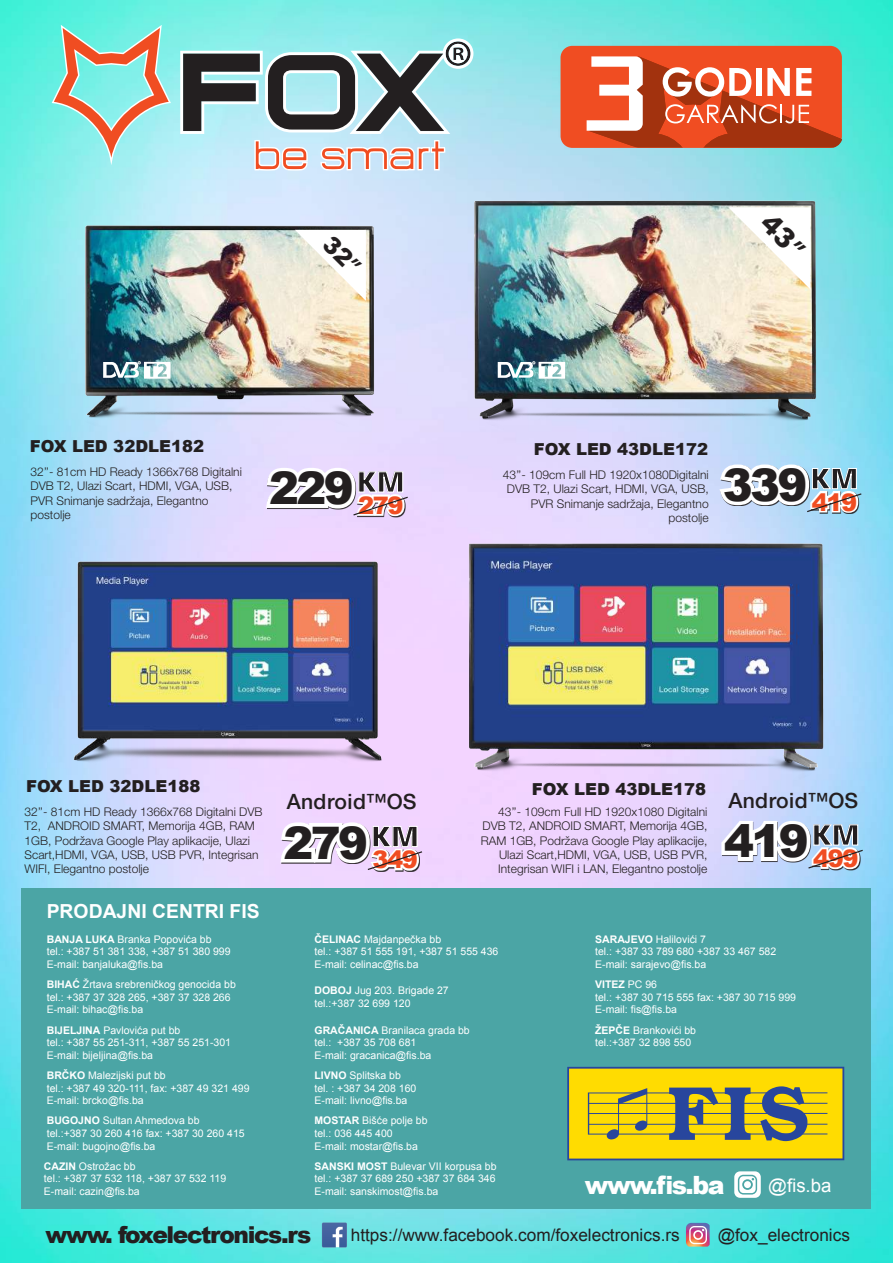
<style>
.page{position:relative;width:893px;height:1263px;background:#fff}
.page>*{position:absolute;margin:0;border:0;box-sizing:border-box;transform-origin:0 0}
.t1{font:900 44.85px "Arial";letter-spacing:-.06em;color:#231f20}
.t2{font:700 27.75px "Square 721 BT";color:#231f20}
.t3{font:900 25.2px "Arial";color:#fff}
.t4{font:900 23.25px "Arial";letter-spacing:-.06em;color:#231f20}
.t5{font:500 21.15px "Helvetica Neue LT Pro";letter-spacing:.02em;color:#231f20}
.t6{font:700 19.35px "Arial";color:#fff}
.t7{font:18.6px "Arial";color:#fff}
.t8{font:17.25px "Arial";color:#231f20}
.t9{font:900 16.5px "Arial";color:#231f20}
.t10{font:300 12px/14.4px "Helvetica Neue LT Pro";color:#231f20;text-align:right}
.t11{font:10.5px/12.6px "Arial";color:#fff}
.s1{font-weight:700}
</style>
<div class="page">
<img style="left:0;top:0;width:893px;height:1263px">
<div style="left:21px;top:888px;width:850px;height:321px;background:#4ba5a5"></div>
<svg style="left:715px;top:458px;width:148px;height:58px"></svg>
<svg style="left:261px;top:462px;width:148px;height:57px"></svg>
<svg style="left:276px;top:816px;width:148px;height:58px"></svg>
<svg style="left:718px;top:814px;width:146px;height:58px"></svg>
<svg style="left:567px;top:1067px;width:277px;height:93px;background:#ccb825"></svg>
<svg style="left:322px;top:1223px;width:25px;height:24px"></svg>
<svg style="left:686px;top:1223px;width:24px;height:23px"></svg>
<svg style="left:734px;top:1171px;width:27px;height:27px"></svg>
<div style="left:561px;top:46px;width:281px;height:102px;background:#f04d22;border-radius:12px"></div>
<svg style="left:587px;top:56px;width:256px;height:92px"></svg>
<img style="left:69px;top:215px;width:322px;height:212px">
<img style="left:60px;top:550px;width:339px;height:222px">
<img style="left:451px;top:524px;width:393px;height:259px">
<img style="left:458px;top:182px;width:378px;height:250px">
<svg style="left:52px;top:25px;width:119px;height:140px;background:#a2cdbf"></svg>
<svg style="left:254px;top:140px;width:191px;height:31px;background:#ddc9c9"></svg>
<svg style="left:180px;top:38px;width:293px;height:96px;background:#81a1a4"></svg>
<svg style="left:103px;top:361px;width:68px;height:18px"></svg>
<svg style="left:498px;top:361px;width:67px;height:18px"></svg>
<svg style="left:295px;top:230px;width:71px;height:71px"></svg>
<svg style="left:728px;top:207px;width:83px;height:83px"></svg>
<h3 class="t9" style="left:30px;top:434px;width:176px">FOX LED 32DLE182</h3>
<h3 class="t9" style="left:534px;top:438px;width:176px">FOX LED 43DLE172</h3>
<p class="t10" style="left:31px;top:464px;width:213px;text-align:left">32’’- 81cm HD Ready 1366x768 Digitalni<br>DVB T2, Ulazi Scart, HDMI, VGA, USB,<br>PVR Snimanje sadržaja, Elegantno postolje</p>
<h1 class="t1" style="left:269px;top:456px;width:136px">229 <sub>279</sub></h1>
<h2 class="t2" style="left:357px;top:465px;width:50px">KM</h2>
<p class="t10" style="left:503px;top:467px;width:207px">43’’- 109cm Full HD 1920x1080Digitalni<br>DVB T2, Ulazi Scart, HDMI, VGA, USB,<br>PVR Snimanje sadržaja, Elegantno postolje</p>
<h1 class="t1" style="left:723px;top:452px;width:136px">339 <sub>419</sub></h1>
<h2 class="t2" style="left:810px;top:462px;width:50px">KM</h2>
<h3 class="t9" style="left:26px;top:774px;width:176px">FOX LED 32DLE188</h3>
<p class="t10" style="left:25px;top:804px;width:239px;text-align:left">32’’- 81cm HD Ready 1366x768 Digitalni DVB T2, ANDROID SMART, Memorija 4GB, RAM 1GB, Podržava Google Play aplikacije, Ulazi Scart,HDMI, VGA, USB, USB PVR, Integrisan WIFI, Elegantno postolje</p>
<h3 class="t9" style="left:532px;top:777px;width:176px">FOX LED 43DLE178</h3>
<h3 class="t5" style="left:287px;top:789px;width:131px">Android™OS</h3>
<h3 class="t5" style="left:728px;top:787px;width:131px">Android™OS</h3>
<p class="t10" style="left:481px;top:804px;width:228px">43’’- 109cm Full HD 1920x1080 Digitalni DVB T2, ANDROID SMART, Memorija 4GB, RAM 1GB, Podržava Google Play aplikacije, Ulazi Scart,HDMI, VGA, USB, USB PVR, Integrisan WIFI i LAN, Elegantno postolje</p>
<h2 class="t2" style="left:371px;top:820px;width:50px">KM</h2>
<h1 class="t1" style="left:724px;top:809px;width:136px">419 <sub>499</sub></h1>
<h2 class="t2" style="left:812px;top:818px;width:50px">KM</h2>
<h1 class="t1" style="left:284px;top:810px;width:136px">279 <sub>349</sub></h1>
<h3 class="t6" style="left:47px;top:899px;width:214px">PRODAJNI CENTRI FIS</h3>
<p class="t11" style="left:47px;top:933px;width:185px"><span class="s1">BANJA LUKA</span> Branka Popovića bb tel.: +387 51 381 338, +387 51 380 999<br>E-mail: banjaluka@fis.ba</p>
<p class="t11" style="left:315px;top:933px;width:185px"><span class="s1">ČELINAC</span> Majdanpečka bb<br>tel.: +387 51 555 191, +387 51 555 436<br>E-mail: celinac@fis.ba</p>
<p class="t11" style="left:595px;top:933px;width:182px"><span class="s1">SARAJEVO</span> Halilovići 7<br>tel.: +387 33 789 680 +387 33 467 582<br>E-mail: sarajevo@fis.ba</p>
<p class="t11" style="left:47px;top:978px;width:191px"><span class="s1">BIHAĆ</span> Žrtava srebreničkog genocida bb tel.: +387 37 328 265, +387 37 328 266<br>E-mail: bihac@fis.ba</p>
<p class="t11" style="left:315px;top:984px;width:136px"><span class="s1">DOBOJ</span> Jug 203. Brigade 27 tel.:+387 32 699 120</p>
<p class="t11" style="left:595px;top:978px;width:202px"><span class="s1">VITEZ</span> PC 96<br>tel.: +387 30 715 555 fax: +387 30 715 999<br>E-mail: fis@fis.ba</p>
<p class="t11" style="left:47px;top:1024px;width:186px"><span class="s1">BIJELJINA</span> Pavlovića put bb<br>tel.: +387 55 251-311, +387 55 251-301<br>E-mail: bijeljina@fis.ba</p>
<p class="t11" style="left:315px;top:1024px;width:157px"><span class="s1">GRAČANICA</span> Branilaca grada bb tel.: +387 35 708 681<br>E-mail: gracanica@fis.ba</p>
<p class="t11" style="left:595px;top:1024px;width:102px"><span class="s1">ŽEPČE</span> Brankovići bb tel.:+387 32 898 550</p>
<p class="t11" style="left:47px;top:1069px;width:204px"><span class="s1">BRČKO</span> Malezijski put bb<br>tel.: +387 49 320-111, fax: +387 49 321 499<br>E-mail: brcko@fis.ba</p>
<p class="t11" style="left:315px;top:1069px;width:103px"><span class="s1">LIVNO</span> Splitska bb tel. : +387 34 208 160<br>E-mail: livno@fis.ba</p>
<p class="t11" style="left:47px;top:1114px;width:199px"><span class="s1">BUGOJNO</span> Sultan Ahmedova bb<br>tel.:+387 30 260 416 fax: +387 30 260 415<br>E-mail: bugojno@fis.ba</p>
<p class="t11" style="left:315px;top:1114px;width:114px"><span class="s1">MOSTAR</span> Bišće polje bb tel.: 036 445 400<br>E-mail: mostar@fis.ba</p>
<p class="t11" style="left:44px;top:1160px;width:184px"><span class="s1">CAZIN</span> Ostrožac bb<br>tel.: +387 37 532 118, +387 37 532 119<br>E-mail: cazin@fis.ba</p>
<p class="t11" style="left:315px;top:1160px;width:184px;text-align:justify"><span class="s1">SANSKI MOST</span> Bulevar VII korpusa bb tel.: +387 37 689 250 +387 37 684 346<br>E-mail: sanskimost@fis.ba</p>
<h3 class="t4" style="left:45px;top:1218px;width:267px">www. foxelectronics.rs</h3>
<h3 class="t8" style="left:351px;top:1224px;width:330px">https://www.facebook.com/foxelectronics.rs</h3>
<h3 class="t8" style="left:718px;top:1224px;width:134px">@fox_electronics</h3>
<h3 class="t3" style="left:585px;top:1166px;width:141px">www.fis.ba</h3>
<h3 class="t7" style="left:768px;top:1173px;width:65px">@fis.ba</h3>
</div>
